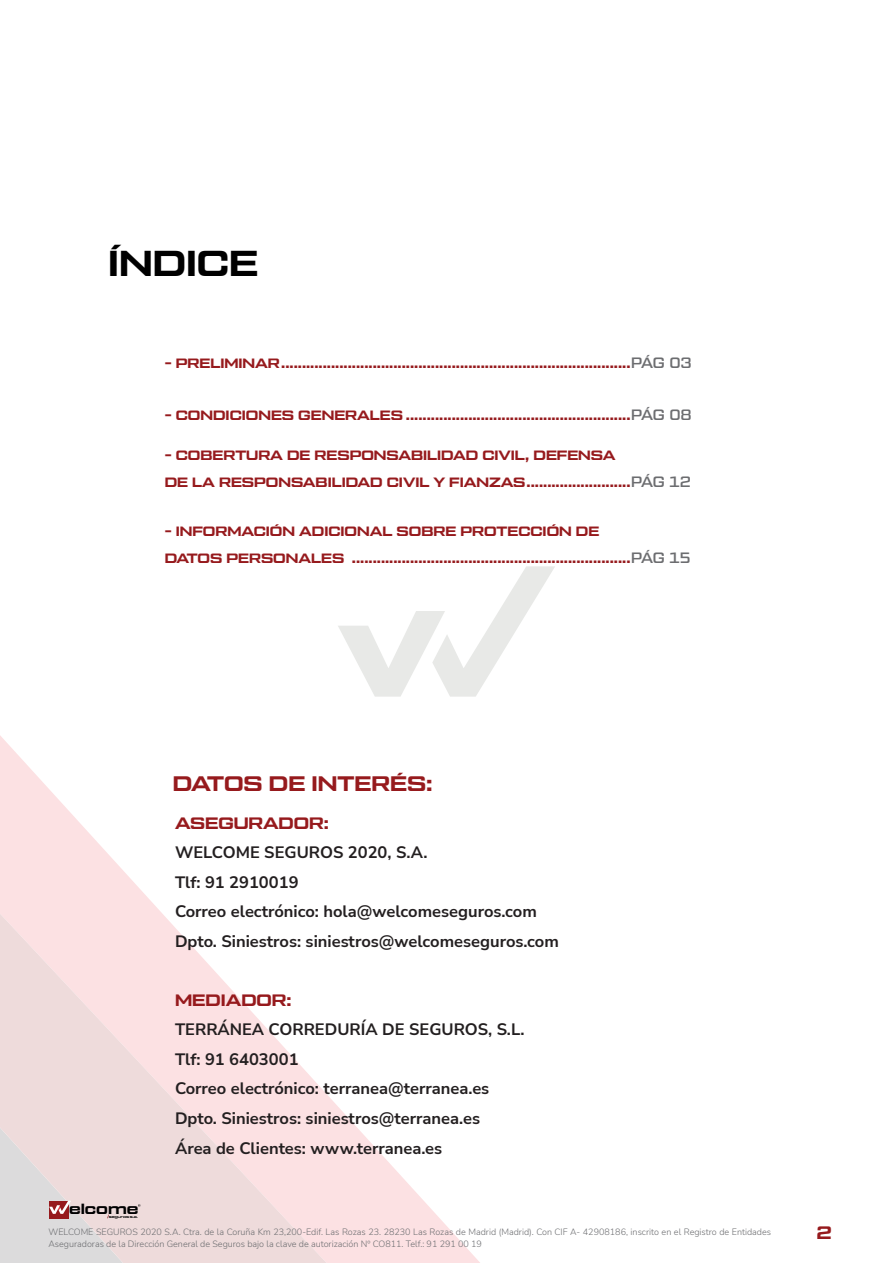
<style>
.page{position:relative;width:893px;height:1263px;background:#fff}
.page>*{position:absolute;margin:0;border:0;box-sizing:border-box;transform-origin:0 0}
.TXT_01{font:36px "Tactic Sans Exd Bld";color:#000}
.TXT_01-2{font:21px "Tactic Sans Exd Bld";color:#961a1d}
.t1{font:18px "Tactic Sans Exd Bld";color:#961a1d}
.TXT_01-3{font:700 16.5px "Nunito Sans";color:#231f20}
.TXT_01-4{font:16.5px "Tactic Sans Exd Bld";color:#961a1d}
.t2{font:14.7px "Tactic Sans Exd Bld";color:#000001}
.TXT_01-5{font:13.5px "Tactic Sans Exd Bld";color:#961a1d}
.t3{font:300 9px/12px "Nunito Sans";color:#6c6d70}
.t4{font:3.6px "Tactic Sans Ext Exd Bld";color:#000001;scale:.87 1}
.s1{font-family:"Tactic Sans";font-weight:500;font-size:15px;color:#6c6d70}
</style>
<div class="page">
<svg style="left:0;top:566px;width:540px;height:697px"></svg>
<div style="left:49px;top:1201px;width:19px;height:17px;background:#961a1d"></div>
<svg style="left:49px;top:1201px;width:22px;height:13px"></svg>
<p class="TXT_01" style="left:108px;top:245px;width:152px">ÍNDICE</p>
<p class="TXT_01-5" style="left:165px;top:357px;width:529px">- PRELIMINAR....................................................................................<span class="s1">PÁG 03</span></p>
<p class="TXT_01-5" style="left:165px;top:408px;width:529px">- CONDICIONES GENERALES ......................................................<span class="s1">PÁG 08</span></p>
<p class="TXT_01-5" style="left:165px;top:449px;width:452px">- COBERTURA DE RESPONSABILIDAD CIVIL, DEFENSA</p>
<p class="TXT_01-5" style="left:165px;top:475px;width:528px">DE LA RESPONSABILIDAD CIVIL Y FIANZAS.........................<span class="s1">PÁG 12</span></p>
<p class="TXT_01-5" style="left:165px;top:525px;width:436px">- INFORMACIÓN ADICIONAL SOBRE PROTECCIÓN DE</p>
<p class="TXT_01-5" style="left:165px;top:551px;width:527px">DATOS PERSONALES ...................................................................<span class="s1">PÁG 15</span></p>
<p class="TXT_01-2" style="left:173px;top:773px;width:261px">DATOS DE INTERÉS:</p>
<p class="TXT_01-4" style="left:175px;top:814px;width:155px">ASEGURADOR:</p>
<p class="TXT_01-3" style="left:175px;top:841px;width:254px">WELCOME SEGUROS 2020, S.A.</p>
<p class="TXT_01-3" style="left:175px;top:870px;width:125px">Tlf: 91 2910019</p>
<p class="TXT_01-3" style="left:175px;top:900px;width:363px">Correo electrónico: hola@welcomeseguros.com</p>
<p class="TXT_01-3" style="left:175px;top:929px;width:385px">Dpto. Siniestros: siniestros@welcomeseguros.com</p>
<p class="t2" style="left:69px;top:1201px;width:71px">elcome</p>
<p class="t4" style="left:109px;top:1214px;width:35px">seguros s.a.</p>
<p class="TXT_01-4" style="left:175px;top:992px;width:118px">MEDIADOR:</p>
<p class="TXT_01-3" style="left:175px;top:1018px;width:351px">TERRÁNEA CORREDURÍA DE SEGUROS, S.L.</p>
<p class="TXT_01-3" style="left:175px;top:1047px;width:125px">Tlf: 91 6403001</p>
<p class="TXT_01-3" style="left:175px;top:1077px;width:316px">Correo electrónico: terranea@terranea.es</p>
<p class="TXT_01-3" style="left:175px;top:1107px;width:306px">Dpto. Siniestros: siniestros@terranea.es</p>
<p class="TXT_01-3" style="left:175px;top:1136px;width:269px">Área de Clientes: www.terranea.es</p>
<p class="t3" style="left:48px;top:1225px;width:724px">WELCOME SEGUROS 2020 S.A. Ctra. de la Coruña Km 23,200-Edif. Las Rozas 23. 28230 Las Rozas de Madrid (Madrid). Con CIF A- 42908186, inscrito en el Registro de Entidades<br>Aseguradoras de la Dirección General de Seguros bajo la clave de autorización Nº CO811. Telf.: 91 291 00 19</p>
<h3 class="t1" style="left:816px;top:1224px;width:17px">2</h3>
</div>
